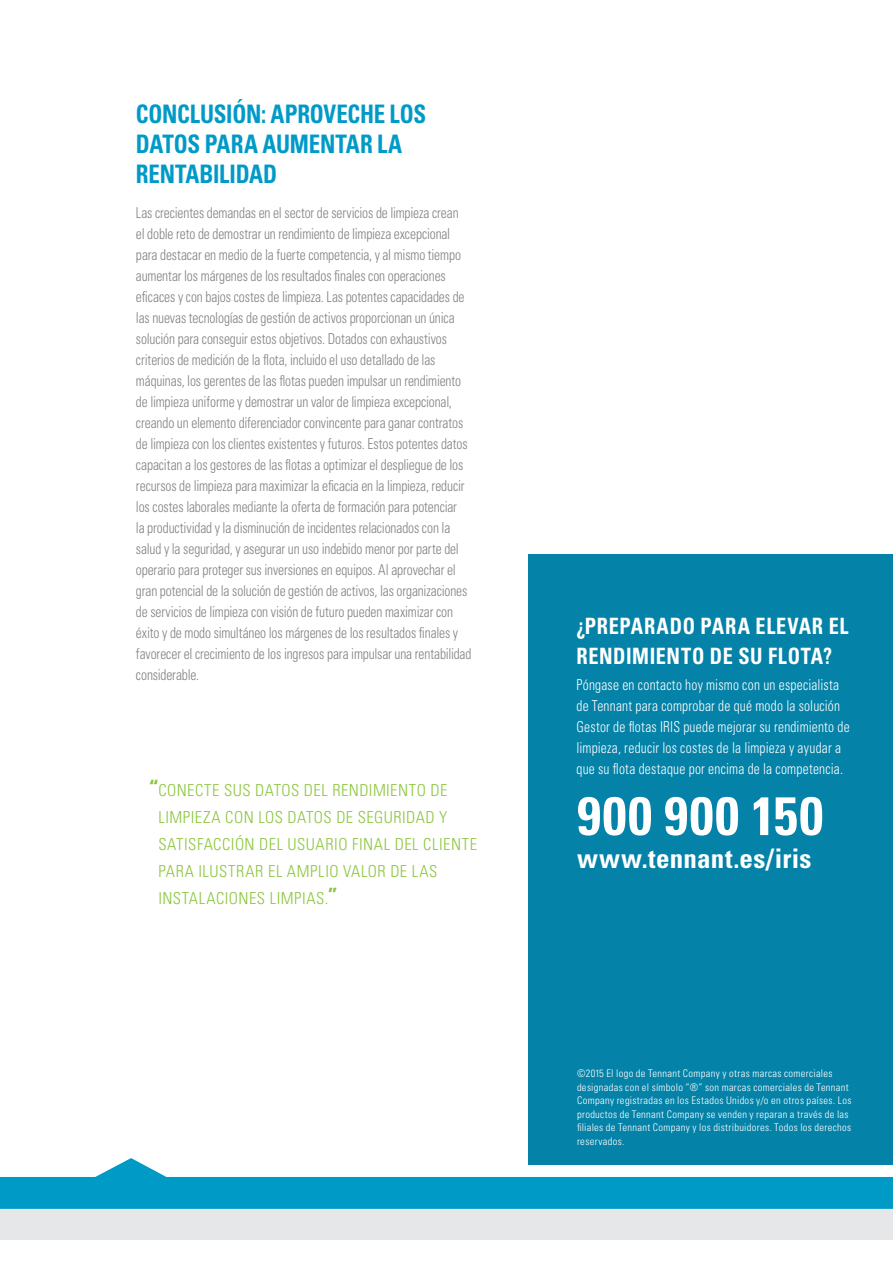
<style>
.page{position:relative;width:893px;height:1263px;background:#fff}
.page>*{position:absolute;margin:0;border:0;box-sizing:border-box;transform-origin:0 0}
.t1{font:700 condensed 54px "Univers LT Std";letter-spacing:.03em;color:#fff}
.t2{font:700 condensed 27px "Univers LT Std";letter-spacing:.01em;color:#fff}
.t3{font:700 condensed 25.5px/30px "Univers LT Std";letter-spacing:-.01em;color:#009ac7;scale:.9 1}
.t4{font:700 condensed 22.5px/30px "Univers LT Std";letter-spacing:.03em;color:#fff;scale:.9 1}
.t5{font:300 condensed 16.5px/27px "Univers LT Std";letter-spacing:.03em;color:#8dc63f}
.t6{font:300 condensed 15px/21px "Univers LT Std";letter-spacing:-.01em;color:#808285;scale:.9 1}
.t7{font:300 condensed 15px/21px "Univers LT Std";letter-spacing:.015em;color:#fff;scale:.9 1}
.t8{font:300 condensed 10.5px/13.5px "Univers LT Std";letter-spacing:.03em;color:#fff}
.s1{font-weight:700;font-size:22.5px}
</style>
<div class="page">
<div style="left:528px;top:555px;width:365px;height:610px;background:#0482a8"></div>
<div style="left:0;top:1185px;width:893px;height:54px;background:#e6e7e8"></div>
<svg style="left:0;top:1158px;width:893px;height:51px;fill:#009ac7"></svg>
<h3 class="t3" style="left:136px;top:99px;width:324px">CONCLUSIÓN: APROVECHE LOS<br>DATOS PARA AUMENTAR LA<br>RENTABILIDAD</h3>
<p class="t6" style="left:136px;top:202px;width:374px">Las crecientes demandas en el sector de servicios de limpieza crean<br>el doble reto de demostrar un rendimiento de limpieza excepcional para destacar en medio de la fuerte competencia, y al mismo tiempo aumentar los márgenes de los resultados finales con operaciones eficaces y con bajos costes de limpieza. Las potentes capacidades de las nuevas tecnologías de gestión de activos proporcionan un única solución para conseguir estos objetivos. Dotados con exhaustivos criterios de medición de la flota, incluido el uso detallado de las máquinas, los gerentes de las flotas pueden impulsar un rendimiento de limpieza uniforme y demostrar un valor de limpieza excepcional, creando un elemento diferenciador convincente para ganar contratos de limpieza con los clientes existentes y futuros. Estos potentes datos capacitan a los gestores de las flotas a optimizar el despliegue de los recursos de limpieza para maximizar la eficacia en la limpieza, reducir los costes laborales mediante la oferta de formación para potenciar<br>la productividad y la disminución de incidentes relacionados con la salud y la seguridad, y asegurar un uso indebido menor por parte del operario para proteger sus inversiones en equipos. Al aprovechar el gran potencial de la solución de gestión de activos, las organizaciones de servicios de limpieza con visión de futuro pueden maximizar con éxito y de modo simultáneo los márgenes de los resultados finales y favorecer el crecimiento de los ingresos para impulsar una rentabilidad considerable.</p>
<p class="t5" style="left:158px;top:777px;width:320px;text-indent:-10px"><span class="s1">“</span>CONECTE SUS DATOS DEL RENDIMIENTO DE LIMPIEZA CON LOS DATOS DE SEGURIDAD Y SATISFACCIÓN DEL USUARIO FINAL DEL CLIENTE PARA ILUSTRAR EL AMPLIO VALOR DE LAS INSTALACIONES LIMPIAS.<span class="s1">”</span></p>
<h3 class="t4" style="left:576px;top:611px;width:304px">¿PREPARADO PARA ELEVAR EL<br>RENDIMIENTO DE SU FLOTA?</h3>
<p class="t7" style="left:576px;top:674px;width:305px">Póngase en contacto hoy mismo con un especialista de Tennant para comprobar de qué modo la solución Gestor de flotas IRIS puede mejorar su rendimiento de limpieza, reducir los costes de la limpieza y ayudar a que su flota destaque por encima de la competencia.</p>
<h1 class="t1" style="left:577px;top:783px;width:248px">900 900 150</h1>
<h2 class="t2" style="left:577px;top:842px;width:236px">www.tennant.es/iris</h2>
<p class="t8" style="left:577px;top:1066px;width:276px">©2015 El logo de Tennant Company y otras marcas comerciales designadas con el símbolo “®” son marcas comerciales de Tennant Company registradas en los Estados Unidos y/o en otros países. Los productos de Tennant Company se venden y reparan a través de las filiales de Tennant Company y los distribuidores. Todos los derechos reservados.</p>
</div>
